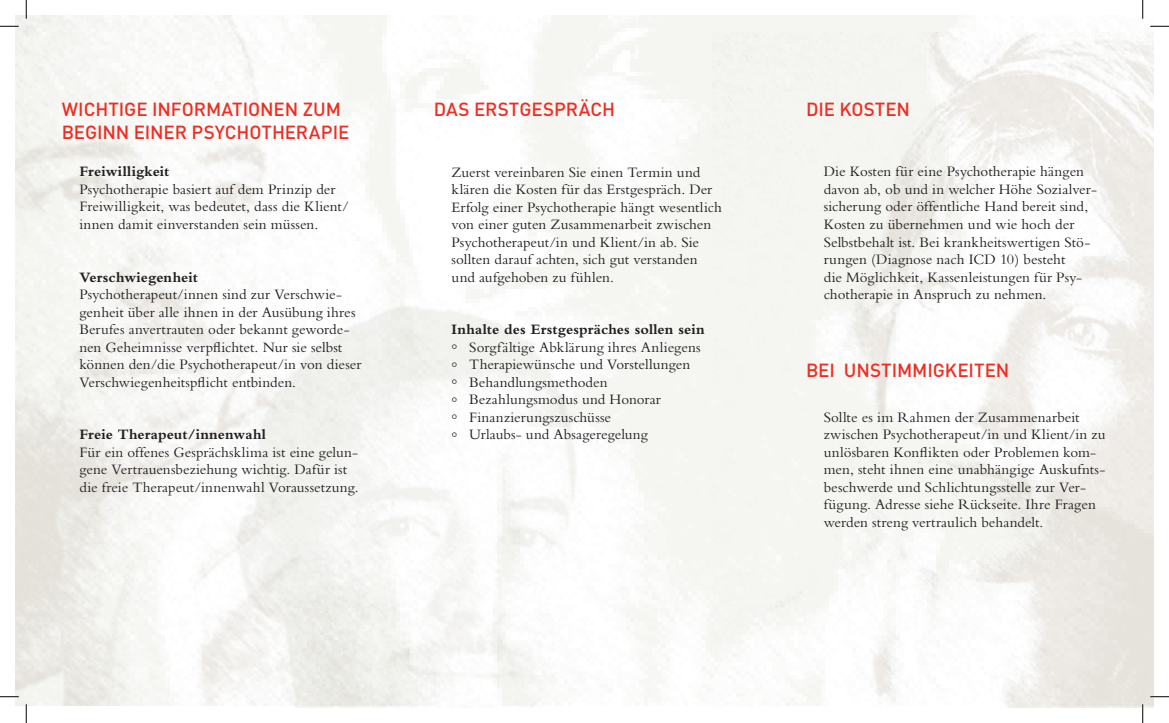
<style>
.page{position:relative;width:1169px;height:723px;background:#fff}
.page>*{position:absolute;margin:0;border:0;box-sizing:border-box;transform-origin:0 0}
.t1{font:500 18.75px/22.5px "DIN";letter-spacing:-.005em;color:#ee2e22}
.t2{font:15px/17.5px "Bembo";color:#231f20}
.t3{font:700 15px "Bembo";letter-spacing:.005em;color:#231f20}
</style>
<div class="page">
<svg style="left:0;top:25px;width:19px;height:2px"></svg>
<svg style="left:1150px;top:25px;width:19px;height:2px"></svg>
<svg style="left:0;top:695px;width:19px;height:2px"></svg>
<svg style="left:1150px;top:695px;width:19px;height:2px"></svg>
<svg style="left:25px;top:0;width:2px;height:19px"></svg>
<svg style="left:25px;top:703px;width:2px;height:19px"></svg>
<svg style="left:1142px;top:0;width:1px;height:19px"></svg>
<svg style="left:1142px;top:703px;width:1px;height:19px"></svg>
<p class="t1" style="left:62px;top:97px;width:289px">WICHTIGE I NFORMATIONEN ZUM<br>BEGINN EINER PSYCHOTH ERAPIE</p>
<p class="t3" style="left:79px;top:163px;width:91px">Freiwilligkeit</p>
<p class="t2" style="left:79px;top:180px;width:271px">Psychotherapie basiert auf dem Prinzip der<br>Freiwilligkeit, was bedeutet, dass die Klient/ innen damit einverstanden sein müssen.</p>
<p class="t3" style="left:79px;top:268px;width:120px">Verschwiegenheit</p>
<p class="t2" style="left:79px;top:285px;width:283px">Psychotherapeut/innen sind zur Verschwie&shy;genheit über alle ihnen in der Ausübung ihres Berufes anvertrauten oder bekannt geworde&shy;nen Geheimnisse verpflichtet. Nur sie selbst können den/die Psychotherapeut/in von dieser Verschwiegenheitspflicht entbinden.</p>
<p class="t3" style="left:79px;top:426px;width:188px">Freie Therapeut/innenwahl</p>
<p class="t2" style="left:79px;top:443px;width:281px">Für ein offenes Gesprächsklima ist eine gelun&shy;gene Vertrauensbeziehung wichtig. Dafür ist die freie Therapeut/innenwahl Voraussetzung.</p>
<p class="t1" style="left:434px;top:97px;width:179px">DAS ERSTGESP RÄCH</p>
<p class="t2" style="left:451px;top:163px;width:272px">Zuerst vereinbaren Sie einen Termin und klären die Kosten für das Erstgespräch. Der Erfolg einer Psychotherapie hängt wesentlich von einer guten Zusammenarbeit zwischen Psychotherapeut/in und Klient/in ab. Sie sollten darauf achten, sich gut verstanden und aufgehoben zu fühlen.</p>
<p class="t3" style="left:451px;top:321px;width:254px">Inhalte des Erstgespräches sollen sein</p>
<p class="t2" style="left:451px;top:338px;width:251px">° Sorgfältige Abklärung ihres Anliegens ° Therapiewünsche und Vorstellungen<br>° Behandlungsmethoden<br>° Bezahlungsmodus und Honorar<br>° Finanzierungszuschüsse<br>° Urlaubs- und Absageregelung</p>
<p class="t1" style="left:806px;top:97px;width:106px">DIE KOSTEN</p>
<p class="t2" style="left:823px;top:163px;width:275px">Die Kosten für eine Psychotherapie hängen davon ab, ob und in welcher Höhe Sozialver&shy;sicherung oder öffentliche Hand bereit sind, Kosten zu übernehmen und wie hoch der Selbstbehalt ist. Bei krankheitswertigen Stö&shy;rungen (Diagnose nach ICD 10) besteht<br>die Möglichkeit, Kassenleistungen für Psy&shy;chotherapie in Anspruch zu nehmen.</p>
<p class="t1" style="left:806px;top:358px;width:205px">BEI U NSTIMMIGKEITEN</p>
<p class="t2" style="left:823px;top:408px;width:283px">Sollte es im Rahmen der Zusammenarbeit zwischen Psychotherapeut/in und Klient/in zu unlösbaren Konflikten oder Problemen kom&shy;men, steht ihnen eine unabhängige Auskufnts&shy;beschwerde und Schlichtungsstelle zur Ver&shy;fügung. Adresse siehe Rückseite. Ihre Fragen werden streng vertraulich behandelt.</p>
</div>
